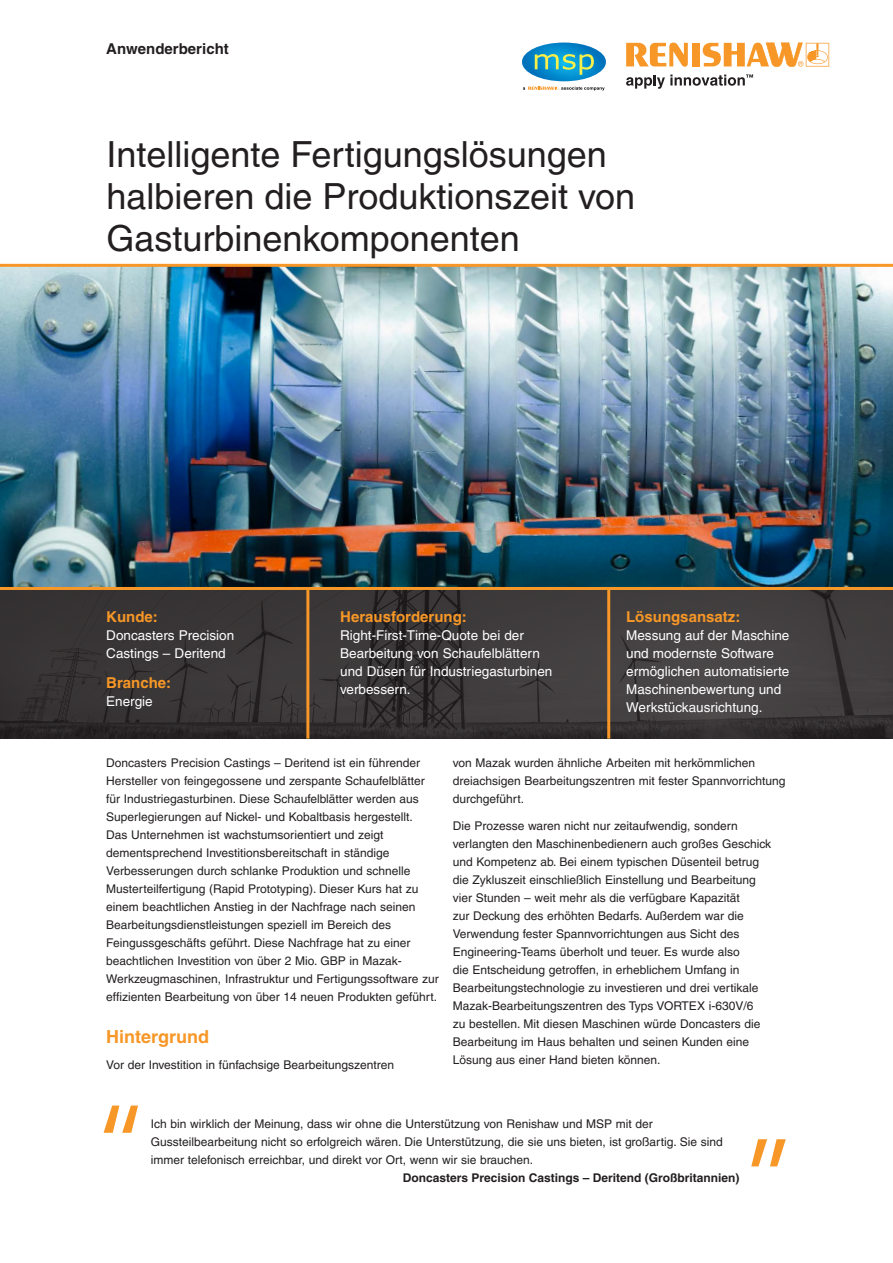
<style>
.page{position:relative;width:893px;height:1263px;background:#fff}
.page>*{position:absolute;margin:0;border:0;box-sizing:border-box;transform-origin:0 0}
.Case_study__Title_24{font:36px/42px "Helvetica LT Pro";color:#231f20}
.Main_body_heading_te{font:700 18px "Helvetica";color:#f79727}
.Industry_box__Headin{font:700 15px "Helvetica";color:#f79727}
.Case_study__Front_pa{font:700 15px "Helvetica";color:#231f20}
.Industry_box__Main_t{font:13.5px/18px "Helvetica LT Pro";color:#fff}
.Main_body_text_8pt{font:12px/18px "Helvetica LT Pro";color:#231f20}
.t1{font:700 12px "Helvetica";color:#231f20}
</style>
<div class="page">
<svg style="left:626px;top:43px;width:62px;height:24px"></svg>
<div style="left:692px;top:43px;width:8px;height:23px;background:#f79727"></div>
<svg style="left:703px;top:43px;width:126px;height:24px"></svg>
<svg style="left:626px;top:74px;width:127px;height:15px"></svg>
<svg style="left:522px;top:43px;width:84px;height:38px"></svg>
<svg style="left:523px;top:87px;width:82px;height:4px"></svg>
<svg style="left:0;top:590px;width:893px;height:149px;background:#3a3738"></svg>
<hr style="left:306px;top:590px;width:3px;height:149px;background:#f79727">
<hr style="left:607px;top:590px;width:3px;height:149px;background:#f79727">
<img style="left:0;top:264px;width:893px;height:326px">
<svg style="left:104px;top:1105px;width:34px;height:28px"></svg>
<svg style="left:751px;top:1139px;width:35px;height:27px"></svg>
<p class="Case_study__Front_pa" style="left:106px;top:40px;width:124px">Anwenderbericht</p>
<p class="Case_study__Title_24" style="left:106px;top:133px;width:530px">Intelligente Fertigungslösungen halbieren die Produktionszeit von<br>Gasturbinenkomponenten</p>
<p class="Industry_box__Headin" style="left:106px;top:607px;width:53px">Kunde:</p>
<p class="Industry_box__Main_t" style="left:106px;top:626px;width:129px">Doncasters Precision<br>Castings – Deritend</p>
<p class="Industry_box__Headin" style="left:106px;top:674px;width:67px">Branche:</p>
<p class="Industry_box__Main_t" style="left:106px;top:692px;width:48px">Energie</p>
<p class="Industry_box__Headin" style="left:340px;top:607px;width:128px">Herausforderung:</p>
<p class="Industry_box__Main_t" style="left:340px;top:626px;width:214px">Right-First-Time-Quote bei der<br>Bearbeitung von Schaufelblättern und Düsen für Industriegasturbinen verbessern.</p>
<p class="Industry_box__Headin" style="left:626px;top:607px;width:116px">Lösungsansatz:</p>
<p class="Industry_box__Main_t" style="left:626px;top:626px;width:165px">Messung auf der Maschine und modernste Software ermöglichen automatisierte<br>Maschinenbewertung und<br>Werkstückausrichtung.</p>
<p class="Main_body_text_8pt" style="left:106px;top:754px;width:334px">Doncasters Precision Castings – Deritend ist ein führender Hersteller von feingegossene und zerspante Schaufelblätter für Industriegasturbinen. Diese Schaufelblätter werden aus Superlegierungen auf Nickel- und Kobaltbasis hergestellt.<br>Das Unternehmen ist wachstumsorientiert und zeigt dementsprechend Investitionsbereitschaft in ständige Verbesserungen durch schlanke Produktion und schnelle Musterteilfertigung (Rapid Prototyping). Dieser Kurs hat zu einem beachtlichen Anstieg in der Nachfrage nach seinen Bearbeitungsdienstleistungen speziell im Bereich des Feingussgeschäfts geführt. Diese Nachfrage hat zu einer beachtlichen Investition von über 2 Mio. GBP in Mazak-Werkzeugmaschinen, Infrastruktur und Fertigungssoftware zur effizienten Bearbeitung von über 14 neuen Produkten geführt.</p>
<p class="Main_body_heading_te" style="left:106px;top:1025px;width:104px">Hintergrund</p>
<p class="Main_body_text_8pt" style="left:106px;top:1056px;width:289px">Vor der Investition in fünfachsige Bearbeitungszentren</p>
<p class="Main_body_text_8pt" style="left:453px;top:754px;width:334px">von Mazak wurden ähnliche Arbeiten mit herkömmlichen dreiachsigen Bearbeitungszentren mit fester Spannvorrichtung durchgeführt.</p>
<p class="Main_body_text_8pt" style="left:453px;top:817px;width:320px">Die Prozesse waren nicht nur zeitaufwendig, sondern verlangten den Maschinenbedienern auch großes Geschick und Kompetenz ab. Bei einem typischen Düsenteil betrug die Zykluszeit einschließlich Einstellung und Bearbeitung vier Stunden – weit mehr als die verfügbare Kapazität<br>zur Deckung des erhöhten Bedarfs. Außerdem war die Verwendung fester Spannvorrichtungen aus Sicht des Engineering-Teams überholt und teuer. Es wurde also<br>die Entscheidung getroffen, in erheblichem Umfang in Bearbeitungstechnologie zu investieren und drei vertikale Mazak-Bearbeitungszentren des Typs VORTEX i-630V/6<br>zu bestellen. Mit diesen Maschinen würde Doncasters die Bearbeitung im Haus behalten und seinen Kunden eine Lösung aus einer Hand bieten können.</p>
<p class="Main_body_text_8pt" style="left:151px;top:1114px;width:573px">Ich bin wirklich der Meinung, dass wir ohne die Unterstützung von Renishaw und MSP mit der<br>Gussteilbearbeitung nicht so erfolgreich wären. Die Unterstützung, die sie uns bieten, ist großartig. Sie sind immer telefonisch erreichbar, und direkt vor Ort, wenn wir sie brauchen.</p>
<p class="t1" style="left:403px;top:1170px;width:338px">Doncasters Precision Castings – Deritend (Großbritannien)</p>
</div>
